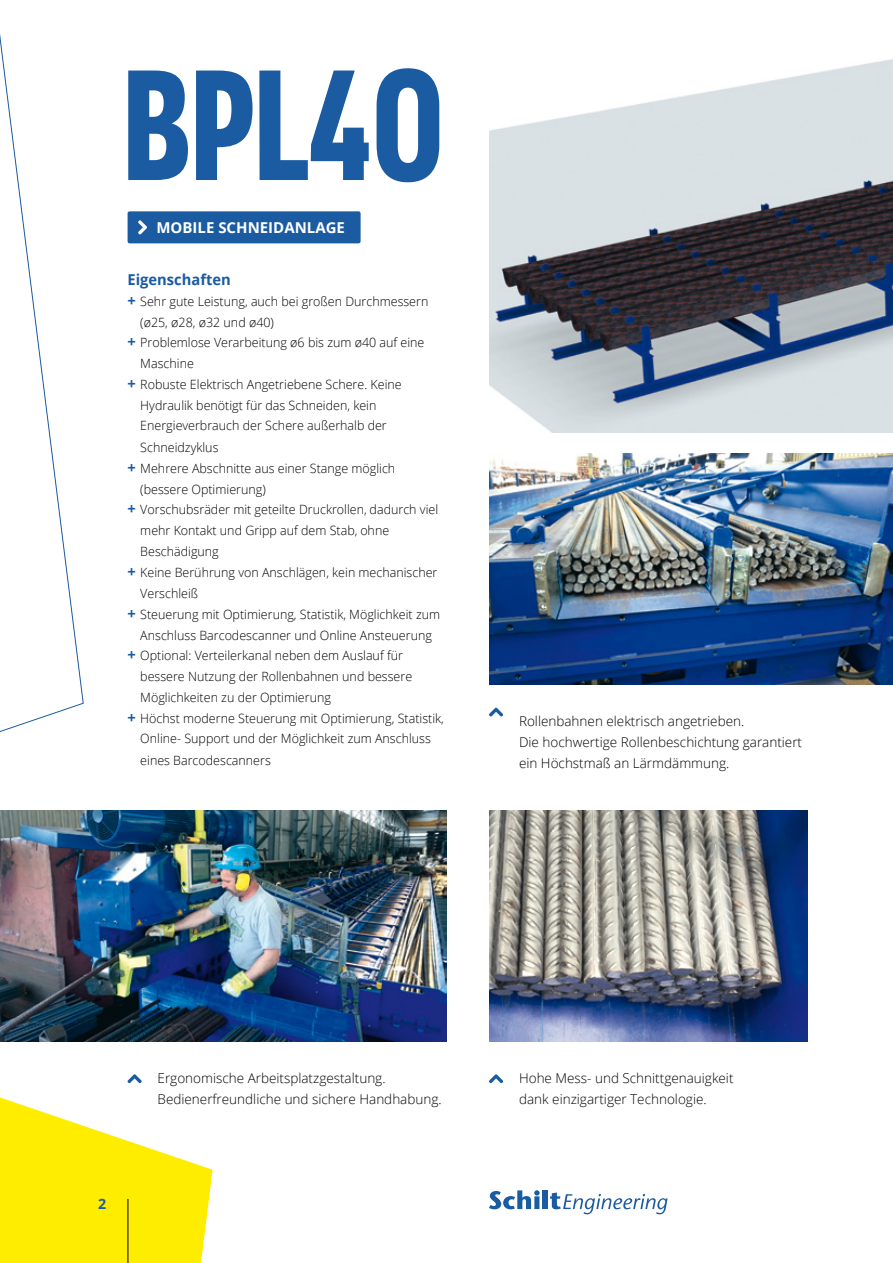
<style>
.page{position:relative;width:893px;height:1263px;background:#fff}
.page>*{position:absolute;margin:0;border:0;box-sizing:border-box;transform-origin:0 0}
.t1{font:700 condensed 164.1px "Praktika";color:#1a5ba2}
.t2{font:700 15px "Open Sans";color:#fff}
.t3{font:700 15px "Open Sans";color:#1a5ba2}
.t4{font:700 14.25px "Open Sans";color:#1a5ba2}
.t5{font:300 13.5px/21px "Open Sans";color:#000}
.t6{font:300 12.75px "Open Sans";color:#000}
.s1{font-weight:700;font-size:15px;color:#1a5ba2}
</style>
<div class="page">
<svg style="left:489px;top:1190px;width:51px;height:19px"></svg>
<div style="left:543px;top:1190px;width:5px;height:19px;background:#1a5ba2"></div>
<svg style="left:550px;top:1192px;width:118px;height:22px"></svg>
<svg style="left:0;top:1097px;width:213px;height:166px"></svg>
<hr style="left:128px;top:1199px;width:1px;height:64px;background:#000">
<img style="left:489px;top:59px;width:404px;height:373px">
<div style="left:128px;top:211px;width:233px;height:32px;background:#1a5ba2;border-radius:2px"></div>
<svg style="left:138px;top:220px;width:9px;height:15px"></svg>
<img style="left:489px;top:453px;width:404px;height:231px">
<svg style="left:0;top:34px;width:84px;height:698px"></svg>
<img style="left:0;top:810px;width:446px;height:231px">
<img style="left:489px;top:810px;width:319px;height:231px">
<svg style="left:489px;top:1074px;width:14px;height:9px"></svg>
<svg style="left:127px;top:1074px;width:15px;height:9px"></svg>
<svg style="left:489px;top:708px;width:14px;height:9px"></svg>
<h1 class="t1" style="left:122px;top:-2px;width:324px">BPL40</h1>
<p class="t2" style="left:156px;top:217px;width:190px">MOBILE SCHNEIDANLAGE</p>
<p class="t3" style="left:128px;top:269px;width:105px">Eigenschaften</p>
<p class="t6" style="left:128px;top:292px;width:302px"><span class="s1">+</span> Sehr gute Leistung, auch bei großen Durchmessern</p>
<p class="t6" style="left:140px;top:313px;width:135px">(ø25, ø28, ø32 und ø40)</p>
<p class="t6" style="left:128px;top:334px;width:298px"><span class="s1">+</span> Problemlose Verarbeitung ø6 bis zum ø40 auf eine</p>
<p class="t6" style="left:140px;top:355px;width:55px">Maschine</p>
<p class="t6" style="left:128px;top:375px;width:276px"><span class="s1">+</span> Robuste Elektrisch Angetriebene Schere. Keine</p>
<p class="t6" style="left:140px;top:396px;width:238px">Hydraulik benötigt für das Schneiden, kein</p>
<p class="t6" style="left:140px;top:417px;width:248px">Energieverbrauch der Schere außerhalb der</p>
<p class="t6" style="left:140px;top:438px;width:80px">Schneidzyklus</p>
<p class="t6" style="left:128px;top:459px;width:269px"><span class="s1">+</span> Mehrere Abschnitte aus einer Stange möglich</p>
<p class="t6" style="left:140px;top:480px;width:127px">(bessere Optimierung)</p>
<p class="t6" style="left:128px;top:501px;width:312px"><span class="s1">+</span> Vorschubsräder mit geteilte Druckrollen, dadurch viel</p>
<p class="t6" style="left:140px;top:522px;width:250px">mehr Kontakt und Gripp auf dem Stab, ohne</p>
<p class="t6" style="left:140px;top:543px;width:80px">Beschädigung</p>
<p class="t6" style="left:128px;top:563px;width:311px"><span class="s1">+</span> Keine Berührung von Anschlägen, kein mechanischer</p>
<p class="t6" style="left:140px;top:584px;width:59px">Verschleiß</p>
<p class="t6" style="left:128px;top:605px;width:314px"><span class="s1">+</span> Steuerung mit Optimierung, Statistik, Möglichkeit zum</p>
<p class="t6" style="left:140px;top:626px;width:293px">Anschluss Barcodescanner und Online Ansteuerung</p>
<p class="t6" style="left:128px;top:647px;width:277px"><span class="s1">+</span> Optional: Verteilerkanal neben dem Auslauf für</p>
<p class="t6" style="left:140px;top:667px;width:273px">bessere Nutzung der Rollenbahnen und bessere</p>
<p class="t6" style="left:140px;top:689px;width:192px">Möglichkeiten zu der Optimierung</p>
<p class="t6" style="left:128px;top:709px;width:318px"><span class="s1">+</span> Höchst moderne Steuerung mit Optimierung, Statistik,</p>
<p class="t6" style="left:140px;top:730px;width:292px">Online- Support und der Möglichkeit zum Anschluss</p>
<p class="t6" style="left:140px;top:751px;width:132px">eines Barcodescanners</p>
<p class="t5" style="left:519px;top:710px;width:285px">Rollenbahnen elektrisch angetrieben.<br>Die hochwertige Rollenbeschichtung garantiert ein Höchstmaß an Lärmdämmung.</p>
<p class="t4" style="left:98px;top:1194px;width:10px">2</p>
<p class="t5" style="left:158px;top:1067px;width:286px">Ergonomische Arbeitsplatzgestaltung.<br>Bedienerfreundliche und sichere Handhabung.</p>
<p class="t5" style="left:519px;top:1067px;width:216px">Hohe Mess- und Schnittgenauigkeit dank einzigartiger Technologie.</p>
</div>
